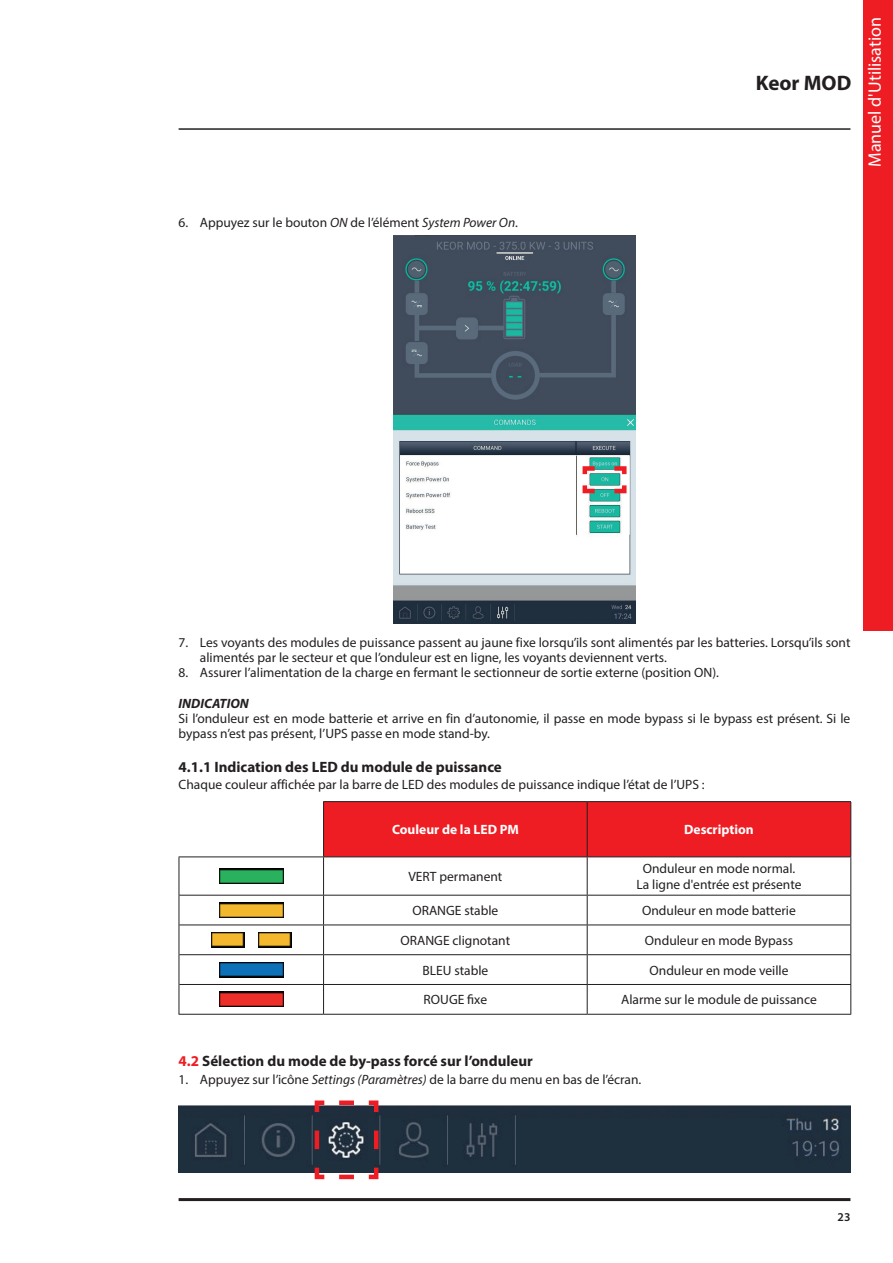
<style>
.page{position:relative;width:893px;height:1263px;background:#fff}
.page>*{position:absolute;margin:0;border:0;box-sizing:border-box;transform-origin:0 0}
.t1{font:700 21px "Myriad Pro";color:#231f20}
.t2{font:18px "Myriad Pro";color:#fff}
.t3{font:700 15px "Myriad Pro";color:#231f20}
.t4{font:13.5px/15px "Myriad Pro";color:#231f20}
.t5{font:700 13.5px "Myriad Pro";color:#fff}
.t6{font:italic 700 13.5px "Myriad Pro";color:#231f20}
.t7{font:600 12px "Myriad Pro";color:#231f20}
.s1{font-style:italic}
.s2{color:#ee1d23}
</style>
<div class="page">
<div style="left:863px;top:0;width:30px;height:630px;background:#ee1d23"></div>
<hr style="left:179px;top:128px;width:671px;height:2px;background:#231f20">
<hr style="left:179px;top:1198px;width:671px;height:3px;background:#231f20">
<img style="left:393px;top:236px;width:243px;height:388px">
<div style="left:324px;top:802px;width:527px;height:54px;background:#ee1d23"></div>
<hr style="left:323px;top:801px;width:264px;height:1px;background:#231f20">
<hr style="left:587px;top:801px;width:264px;height:1px;background:#231f20">
<hr style="left:179px;top:857px;width:1px;height:38px;background:#231f20">
<hr style="left:179px;top:895px;width:1px;height:30px;background:#231f20">
<hr style="left:179px;top:925px;width:1px;height:30px;background:#231f20">
<svg style="left:179px;top:955px;width:1px;height:29px"></svg>
<hr style="left:179px;top:984px;width:1px;height:30px;background:#231f20">
<hr style="left:323px;top:802px;width:1px;height:54px;background:#231f20">
<hr style="left:324px;top:856px;width:263px;height:1px;background:#231f20">
<hr style="left:587px;top:856px;width:264px;height:1px;background:#231f20">
<hr style="left:179px;top:895px;width:144px;height:1px;background:#231f20">
<hr style="left:179px;top:925px;width:144px;height:1px;background:#231f20">
<hr style="left:179px;top:954px;width:144px;height:1px;background:#231f20">
<hr style="left:179px;top:984px;width:144px;height:1px;background:#231f20">
<hr style="left:179px;top:1014px;width:144px;height:1px;background:#231f20">
<hr style="left:323px;top:895px;width:264px;height:1px;background:#231f20">
<hr style="left:587px;top:895px;width:264px;height:1px;background:#231f20">
<hr style="left:323px;top:924px;width:264px;height:1px;background:#231f20">
<hr style="left:587px;top:924px;width:264px;height:1px;background:#231f20">
<hr style="left:323px;top:954px;width:264px;height:1px;background:#231f20">
<hr style="left:587px;top:954px;width:264px;height:1px;background:#231f20">
<hr style="left:323px;top:984px;width:264px;height:1px;background:#231f20">
<hr style="left:587px;top:984px;width:264px;height:1px;background:#231f20">
<hr style="left:323px;top:1014px;width:264px;height:1px;background:#231f20">
<hr style="left:587px;top:1014px;width:264px;height:1px;background:#231f20">
<hr style="left:323px;top:857px;width:1px;height:38px;background:#231f20">
<hr style="left:587px;top:857px;width:1px;height:38px;background:#231f20">
<svg style="left:323px;top:895px;width:1px;height:119px"></svg>
<svg style="left:587px;top:895px;width:1px;height:119px"></svg>
<hr style="left:850px;top:857px;width:1px;height:38px;background:#231f20">
<svg style="left:850px;top:895px;width:1px;height:119px"></svg>
<hr style="left:587px;top:802px;width:1px;height:54px;background:#231f20">
<hr style="left:851px;top:802px;width:1px;height:54px;background:#231f20">
<hr style="left:179px;top:856px;width:145px;height:1px;background:#231f20">
<img style="left:219px;top:868px;width:64px;height:15px">
<img style="left:219px;top:902px;width:64px;height:15px">
<img style="left:211px;top:932px;width:33px;height:15px">
<img style="left:258px;top:932px;width:33px;height:15px">
<img style="left:219px;top:962px;width:64px;height:15px">
<img style="left:219px;top:992px;width:64px;height:15px">
<div style="left:179px;top:1106px;width:671px;height:67px;background:#1e2f3e"></div>
<svg style="left:312px;top:1100px;width:69px;height:80px;background:#564b56"></svg>
<svg style="left:580px;top:464px;width:49px;height:31px"></svg>
<p class="t4" style="left:179px;top:215px;width:341px">6. Appuyez sur le bouton <span class="s1">ON</span> de l’élément <span class="s1">System Power On</span>.</p>
<h1 class="t1" style="left:756px;top:69px;width:97px">Keor MOD</h1>
<h2 class="t2" style="left:864px;top:167px;width:151px;rotate:-90deg">Manuel d'Utilisation</h2>
<p class="t4" style="left:200px;top:635px;width:652px;text-indent:-21px">7. Les voyants des modules de puissance passent au jaune fixe lorsqu’ils sont alimentés par les batteries. Lorsqu’ils sont alimentés par le secteur et que l’onduleur est en ligne, les voyants deviennent verts.</p>
<p class="t4" style="left:179px;top:665px;width:542px">8. Assurer l’alimentation de la charge en fermant le sectionneur de sortie externe (position ON).</p>
<p class="t6" style="left:179px;top:694px;width:72px">INDICATION</p>
<p class="t4" style="left:179px;top:710px;width:673px">Si l’onduleur est en mode batterie et arrive en fin d’autonomie, il passe en mode bypass si le bypass est présent. Si le bypass n’est pas présent, l’UPS passe en mode stand-by.</p>
<p class="t3" style="left:179px;top:757px;width:325px">4.1.1 Indication des LED du module de puissance</p>
<p class="t4" style="left:179px;top:776px;width:528px">Chaque couleur affichée par la barre de LED des modules de puissance indique l’état de l’UPS :</p>
<p class="t5" style="left:392px;top:821px;width:128px">Couleur de la LED PM</p>
<p class="t5" style="left:684px;top:821px;width:71px">Description</p>
<p class="t4" style="left:408px;top:869px;width:95px">VERT permanent</p>
<p class="t4" style="left:636px;top:861px;width:166px;line-height:15.5px;text-align:center">Onduleur en mode normal.<br>La ligne d'entrée est présente</p>
<p class="t4" style="left:412px;top:903px;width:87px">ORANGE stable</p>
<p class="t4" style="left:642px;top:903px;width:155px">Onduleur en mode batterie</p>
<p class="t4" style="left:401px;top:933px;width:111px">ORANGE clignotant</p>
<p class="t4" style="left:645px;top:933px;width:150px">Onduleur en mode Bypass</p>
<p class="t4" style="left:422px;top:962px;width:67px">BLEU stable</p>
<p class="t4" style="left:649px;top:962px;width:140px">Onduleur en mode veille</p>
<p class="t4" style="left:424px;top:992px;width:65px">ROUGE fixe</p>
<p class="t4" style="left:621px;top:992px;width:197px">Alarme sur le module de puissance</p>
<p class="t3" style="left:179px;top:1051px;width:356px"><span class="s2">4.2</span> Sélection du mode de by-pass forcé sur l’onduleur</p>
<p class="t4" style="left:179px;top:1072px;width:464px">1. Appuyez sur l’icône <span class="s1">Settings (Paramètres)</span> de la barre du menu en bas de l’écran.</p>
<p class="t7" style="left:838px;top:1209px;width:14px">23</p>
</div>
